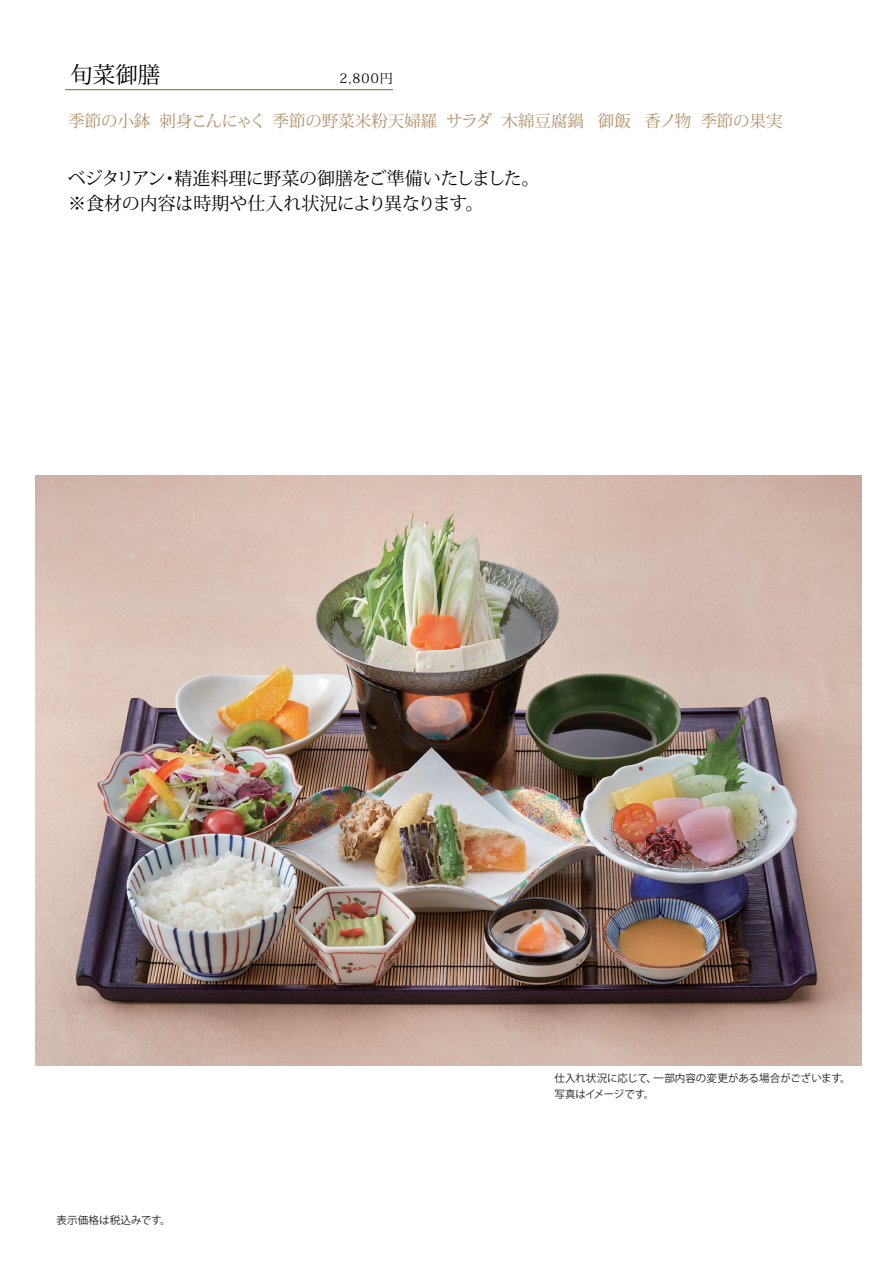
<style>
.page{position:relative;width:893px;height:1263px;background:#fff}
.page>*{position:absolute;margin:0;border:0;box-sizing:border-box;transform-origin:0 0}
.t1{font:22.5px "Koz Min Pr 6 N";color:#000}
.t2{font:18px/25.5px "Koz Min Pr 6 N";letter-spacing:-.01em;color:#000}
.t3{font:16.5px "Koz Min Pr 6 N";color:#b28f66}
.t4{font:13.2px "Koz Min Pr 6 N";color:#000}
.t5{font:10.5px/16.5px "Koz Go Pr 6 N";color:#231f20}
.s1{font-family:"Koz Go Pr 6 N";font-size:22.5px}
</style>
<div class="page">
<hr style="left:65px;top:89px;width:328px;height:1px;background:#8b5d24">
<img style="left:36px;top:475px;width:825px;height:590px">
<p class="t1" style="left:70px;top:62px;width:136px">旬菜御膳　　</p>
<p class="t4" style="left:297px;top:70px;width:98px"><span class="s1">　</span> 2,800円</p>
<p class="t3" style="left:68px;top:111px;width:716px">季節の小鉢 刺身こんにゃく 季節の野菜米粉天婦羅 サラダ 木綿豆腐鍋 御飯 香ノ物 季節の果実</p>
<p class="t2" style="left:68px;top:166px;width:473px">ベジタリアン・精進料理に野菜の御膳をご準備いたしました。※食材の内容は時期や仕入れ状況により異なります。</p>
<p class="t5" style="left:56px;top:1212px;width:116px">表示価格は税込みです。</p>
<p class="t5" style="left:554px;top:1070px;width:298px">仕入れ状況に応じて、一部内容の変更がある場合がございます。写真はイメージです。</p>
</div>
